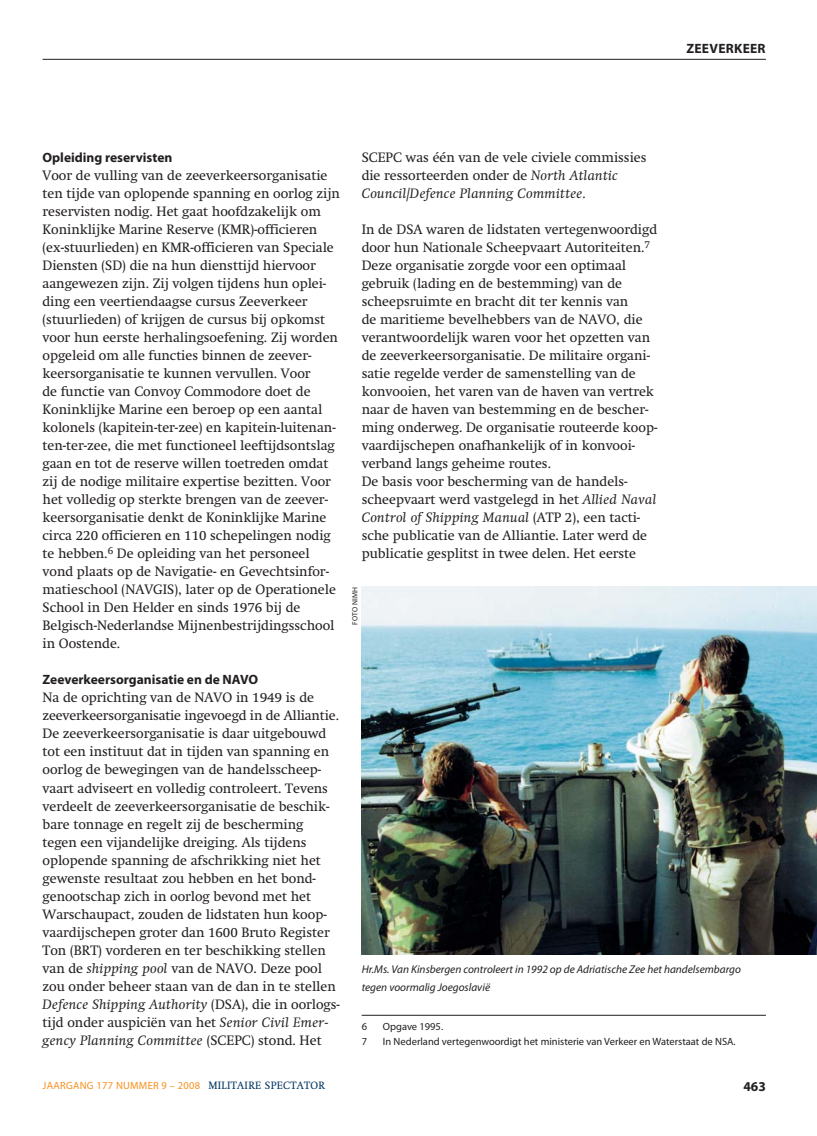
<style>
.page{position:relative;width:817px;height:1136px;background:#fff}
.page>*{position:absolute;margin:0;border:0;box-sizing:border-box;transform-origin:0 0}
.t1{font:13.5px/18px "Swift";color:#231f20}
.t2{font:700 13.5px "Myriad Pro";color:#231f20}
.t3{font:700 13.5px "Myriad Pro";letter-spacing:.02em;color:#231f20}
.t4{font:italic 11.25px/18px "Myriad Pro";color:#231f20}
.t5{font:10.5px "Myriad Pro";color:#231f20}
.t6{font:10.5px "Myriad Pro";letter-spacing:.025em;color:#f7901e}
.t7{font:7.5px "Myriad Pro";letter-spacing:.02em;color:#231f20}
.s1{font-style:italic}
.s2{font-family:"Swift";color:#003562}
</style>
<div class="page">
<hr style="left:43px;top:59px;width:722px;height:1px;background:#231f20">
<hr style="left:361px;top:1014px;width:404px;height:1px;background:#231f20">
<img style="left:361px;top:586px;width:455px;height:368px">
<p class="t3" style="left:686px;top:43px;width:81px">ZEEVERKEER</p>
<p class="t2" style="left:43px;top:152px;width:131px">Opleiding reservisten</p>
<p class="t1" style="left:43px;top:168px;width:299px">Voor de vulling van de zeeverkeersorganisatie ten tijde van oplopende spanning en oorlog zijn reservisten nodig. Het gaat hoofdzakelijk om Koninklijke Marine Reserve (KMR)-officieren (ex-stuurlieden) en KMR-officieren van Speciale Diensten (SD) die na hun diensttijd hiervoor aangewezen zijn. Zij volgen tijdens hun oplei&shy;ding een veertiendaagse cursus Zeeverkeer (stuurlieden) of krijgen de cursus bij opkomst voor hun eerste herhalingsoefening. Zij worden opgeleid om alle functies binnen de zeever&shy;keersorganisatie te kunnen vervullen. Voor<br>de functie van Convoy Commodore doet de Koninklijke Marine een beroep op een aantal kolonels (kapitein-ter-zee) en kapitein-luitenan&shy;ten-ter-zee, die met functioneel leeftijdsontslag gaan en tot de reserve willen toetreden omdat zij de nodige militaire expertise bezitten. Voor het volledig op sterkte brengen van de zeever&shy;keersorganisatie denkt de Koninklijke Marine circa 220 officieren en 110 schepelingen nodig te hebben.<sup>6</sup> De opleiding van het personeel vond plaats op de Navigatie- en Gevechtsinfor&shy;matieschool (NAVGIS), later op de Operationele School in Den Helder en sinds 1976 bij de Belgisch-Nederlandse Mijnenbestrijdingsschool in Oostende.</p>
<p class="t2" style="left:43px;top:674px;width:217px">Zeeverkeersorganisatie en de NAVO</p>
<p class="t1" style="left:43px;top:690px;width:299px">Na de oprichting van de NAVO in 1949 is de zeeverkeersorganisatie ingevoegd in de Alliantie.<br>De zeeverkeersorganisatie is daar uitgebouwd tot een instituut dat in tijden van spanning en oorlog de bewegingen van de handelsscheep&shy;vaart adviseert en volledig controleert. Tevens verdeelt de zeeverkeersorganisatie de beschik&shy;bare tonnage en regelt zij de bescherming tegen een vijandelijke dreiging. Als tijdens oplopende spanning de afschrikking niet het gewenste resultaat zou hebben en het bond&shy;genootschap zich in oorlog bevond met het Warschaupact, zouden de lidstaten hun koop&shy;vaardijschepen groter dan 1600 Bruto Register Ton (BRT) vorderen en ter beschikking stellen van de <span class="s1">shipping pool</span> van de NAVO. Deze pool zou onder beheer staan van de dan in te stellen <span class="s1">Defence Shipping Authority</span> (DSA), die in oorlogs&shy;tijd onder auspiciën van het <span class="s1">Senior Civil Emer&shy;gency Planning Committee</span> (SCEPC) stond. Het</p>
<p class="t1" style="left:361px;top:150px;width:286px">SCEPC was één van de vele civiele commissies die ressorteerden onder de <span class="s1">North Atlantic<br>Council</span>/<span class="s1">Defence Planning Committee.</span></p>
<p class="t1" style="left:361px;top:222px;width:297px">In de DSA waren de lidstaten vertegenwoordigd door hun Nationale Scheepvaart Autoriteiten.<sup>7<br></sup>Deze organisatie zorgde voor een optimaal gebruik (lading en de bestemming) van de scheepsruimte en bracht dit ter kennis van<br>de maritieme bevelhebbers van de NAVO, die verantwoordelijk waren voor het opzetten van de zeeverkeersorganisatie. De militaire organi&shy;satie regelde verder de samenstelling van de konvooien, het varen van de haven van vertrek naar de haven van bestemming en de bescher&shy;ming onderweg. De organisatie routeerde koop&shy;vaardijschepen onafhankelijk of in konvooi&shy;verband langs geheime routes.<br>De basis voor bescherming van de handels&shy;scheepvaart werd vastgelegd in het <span class="s1">Allied Naval Control of Shipping Manual</span> (ATP 2), een tacti&shy;sche publicatie van de Alliantie. Later werd de publicatie gesplitst in twee delen. Het eerste</p>
<p class="t7" style="left:352px;top:624px;width:39px;rotate:-90deg">FOTO NIMH</p>
<p class="t4" style="left:361px;top:960px;width:381px">Hr.Ms. Van Kinsbergen controleert in 1992 op de Adriatische Zee het handelsembargo tegen voormalig Joegoslavië</p>
<p class="t5" style="left:361px;top:1022px;width:7px">6</p>
<p class="t5" style="left:383px;top:1022px;width:62px">Opgave 1995.</p>
<p class="t5" style="left:361px;top:1037px;width:7px">7</p>
<p class="t5" style="left:383px;top:1037px;width:354px">In Nederland vertegenwoordigt het ministerie van Verkeer en Waterstaat de NSA.</p>
<p class="t6" style="left:43px;top:1080px;width:284px">JAARGANG 177 NUMMER 9 – 2008 <span class="s2">MILITAIRE SPECTATOR</span></p>
<p class="t2" style="left:743px;top:1081px;width:24px">463</p>
</div>
